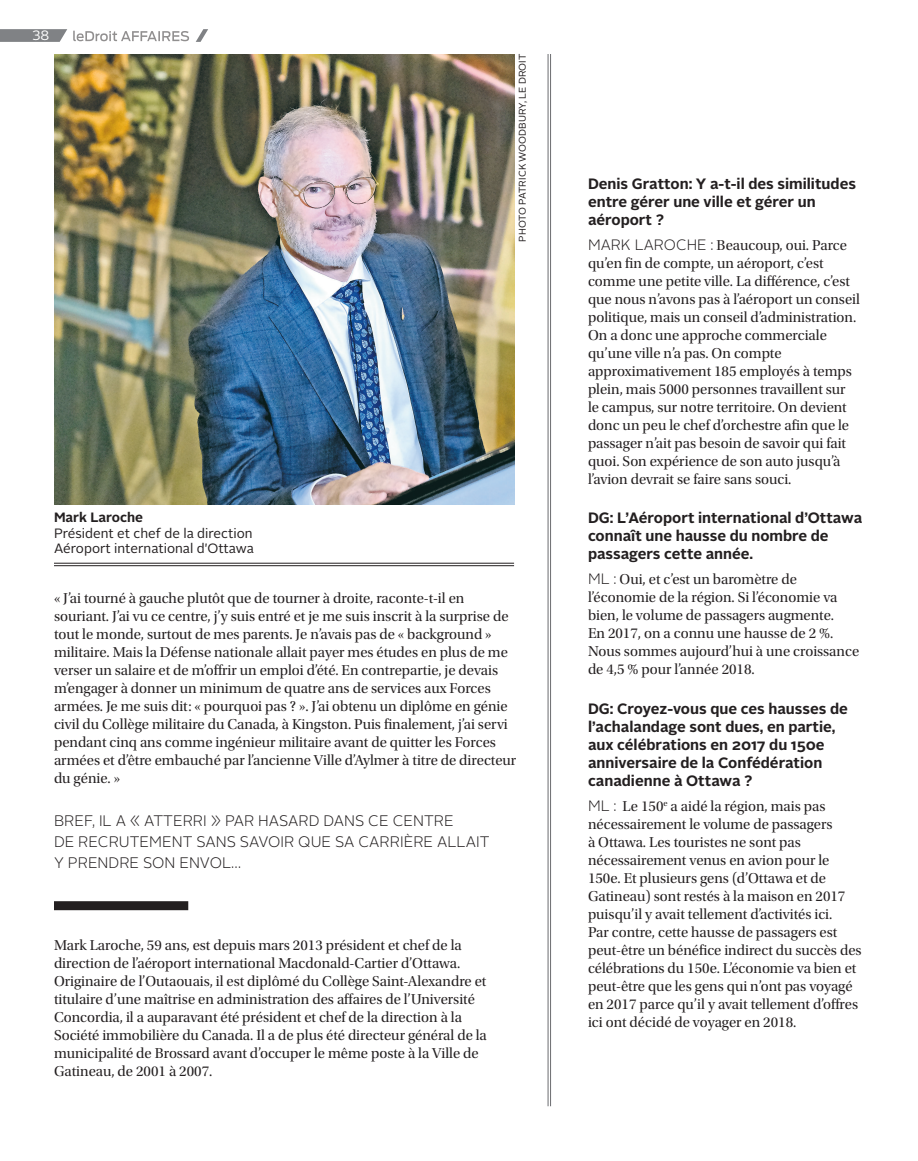
<style>
.page{position:relative;width:918px;height:1161px;background:#fff}
.page>*{position:absolute;margin:0;border:0;box-sizing:border-box;transform-origin:0 0}
.Texte_-_Articles{font:300 15.15px/21px "Alright Sans";color:#231f20}
.Texte_-_Articles-2{font:15px/18px "Utopia Std Subh";color:#231f20}
.Texte_-_Sous-titre{font:700 15px/18px "Alright Sans";color:#231f20}
.Photo_-_Titre{font:13.5px/15.8px "Alright Sans";color:#231f20}
.Photo_-_NOM{font:700 13.5px "Alright Sans";color:#231f20}
.t1{font:13.5px "Alright Sans";color:#fff}
.Photo_-_Crédit_photo{font:9.75px "Alright Sans";color:#231f20}
.s1{font-family:"Alright Sans";font-weight:300}
</style>
<div class="page">
<div style="left:54px;top:901px;width:134px;height:9px;background:#231f20"></div>
<img style="left:54px;top:54px;width:460px;height:451px">
<hr style="left:550px;top:54px;width:1px;height:1052px;background:#6c6d70">
<hr style="left:548px;top:54px;width:1px;height:1052px;background:#6c6d70">
<hr style="left:54px;top:563px;width:460px;height:1px;background:#231f20">
<hr style="left:54px;top:565px;width:460px;height:1px;background:#231f20">
<svg style="left:0;top:29px;width:67px;height:13px"></svg>
<svg style="left:196px;top:29px;width:12px;height:13px"></svg>
<svg style="left:73px;top:31px;width:116px;height:10px"></svg>
<p class="t1" style="left:32px;top:27px;width:19px">38</p>
<p class="Photo_-_NOM" style="left:54px;top:508px;width:91px">Mark Laroche</p>
<p class="Photo_-_Titre" style="left:54px;top:525px;width:202px">Président et chef de la direction<br>Aéroport international d'Ottawa</p>
<p class="Photo_-_Crédit_photo" style="left:516px;top:242px;width:189px;rotate:-90deg">PHOTO PATRICK WOODBURY, LE DROIT</p>
<p class="Texte_-_Articles-2" style="left:54px;top:589px;width:464px">« J’ai tourné à gauche plutôt que de tourner à droite, raconte-t-il en souriant. J’ai vu ce centre, j’y suis entré et je me suis inscrit à la surprise de tout le monde, surtout de mes parents. Je n’avais pas de « background » militaire. Mais la Défense nationale allait payer mes études en plus de me verser un salaire et de m’offrir un emploi d’été. En contrepartie, je devais m’engager à donner un minimum de quatre ans de services aux Forces armées. Je me suis dit: « pourquoi pas ? ». J’ai obtenu un diplôme en génie civil du Collège militaire du Canada, à Kingston. Puis finalement, j’ai servi pendant cinq ans comme ingénieur militaire avant de quitter les Forces armées et d’être embauché par l’ancienne Ville d’Aylmer à titre de directeur du génie. »</p>
<p class="Texte_-_Articles" style="left:54px;top:810px;width:437px">BREF, IL A « ATTERRI » PAR HASARD DANS CE CENTRE<br>DE RECRUTEMENT SANS SAVOIR QUE SA CARRIÈRE ALLAIT<br>Y PRENDRE SON ENVOL…</p>
<p class="Texte_-_Articles-2" style="left:54px;top:936px;width:434px">Mark Laroche, 59 ans, est depuis mars 2013 président et chef de la direction de l’aéroport international Macdonald-Cartier d’Ottawa.<br>Originaire de l’Outaouais, il est diplômé du Collège Saint-Alexandre et titulaire d’une maîtrise en administration des affaires de l’Université Concordia, il a auparavant été président et chef de la direction à la Société immobilière du Canada. Il a de plus été directeur général de la municipalité de Brossard avant d’occuper le même poste à la Ville de Gatineau, de 2001 à 2007.</p>
<p class="Texte_-_Sous-titre" style="left:588px;top:175px;width:270px">Denis Gratton: Y a-t-il des similitudes entre gérer une ville et gérer un aéroport ?</p>
<p class="Texte_-_Articles-2" style="left:588px;top:236px;width:273px"><span class="s1">MARK LAROCHE :</span> Beaucoup, oui. Parce qu’en fin de compte, un aéroport, c’est comme une petite ville. La différence, c’est que nous n’avons pas à l’aéroport un conseil politique, mais un conseil d’administration.<br>On a donc une approche commerciale qu’une ville n’a pas. On compte approximativement 185 employés à temps plein, mais 5000 personnes travaillent sur le campus, sur notre territoire. On devient donc un peu le chef d’orchestre afin que le passager n’ait pas besoin de savoir qui fait quoi. Son expérience de son auto jusqu’à l’avion devrait se faire sans souci.</p>
<p class="Texte_-_Sous-titre" style="left:588px;top:509px;width:276px">DG: L’Aéroport international d’Ottawa connaît une hausse du nombre de passagers cette année.</p>
<p class="Texte_-_Articles-2" style="left:588px;top:571px;width:273px"><span class="s1">ML :</span> Oui, et c’est un baromètre de l’économie de la région. Si l’économie va bien, le volume de passagers augmente.<br>En 2017, on a connu une hausse de 2 %.<br>Nous sommes aujourd’hui à une croissance de 4,5 % pour l’année 2018.</p>
<p class="Texte_-_Sous-titre" style="left:588px;top:700px;width:261px">DG: Croyez-vous que ces hausses de l’achalandage sont dues, en partie, aux célébrations en 2017 du 150e anniversaire de la Confédération canadienne à Ottawa ?</p>
<p class="Texte_-_Articles-2" style="left:588px;top:797px;width:275px"><span class="s1">ML :</span> Le 150<sup>e</sup> a aidé la région, mais pas nécessairement le volume de passagers<br>à Ottawa. Les touristes ne sont pas nécessairement venus en avion pour le 150e. Et plusieurs gens (d’Ottawa et de Gatineau) sont restés à la maison en 2017 puisqu’il y avait tellement d’activités ici.<br>Par contre, cette hausse de passagers est peut-être un bénéfice indirect du succès des célébrations du 150e. L’économie va bien et peut-être que les gens qui n’ont pas voyagé en 2017 parce qu’il y avait tellement d’offres ici ont décidé de voyager en 2018.</p>
</div>
